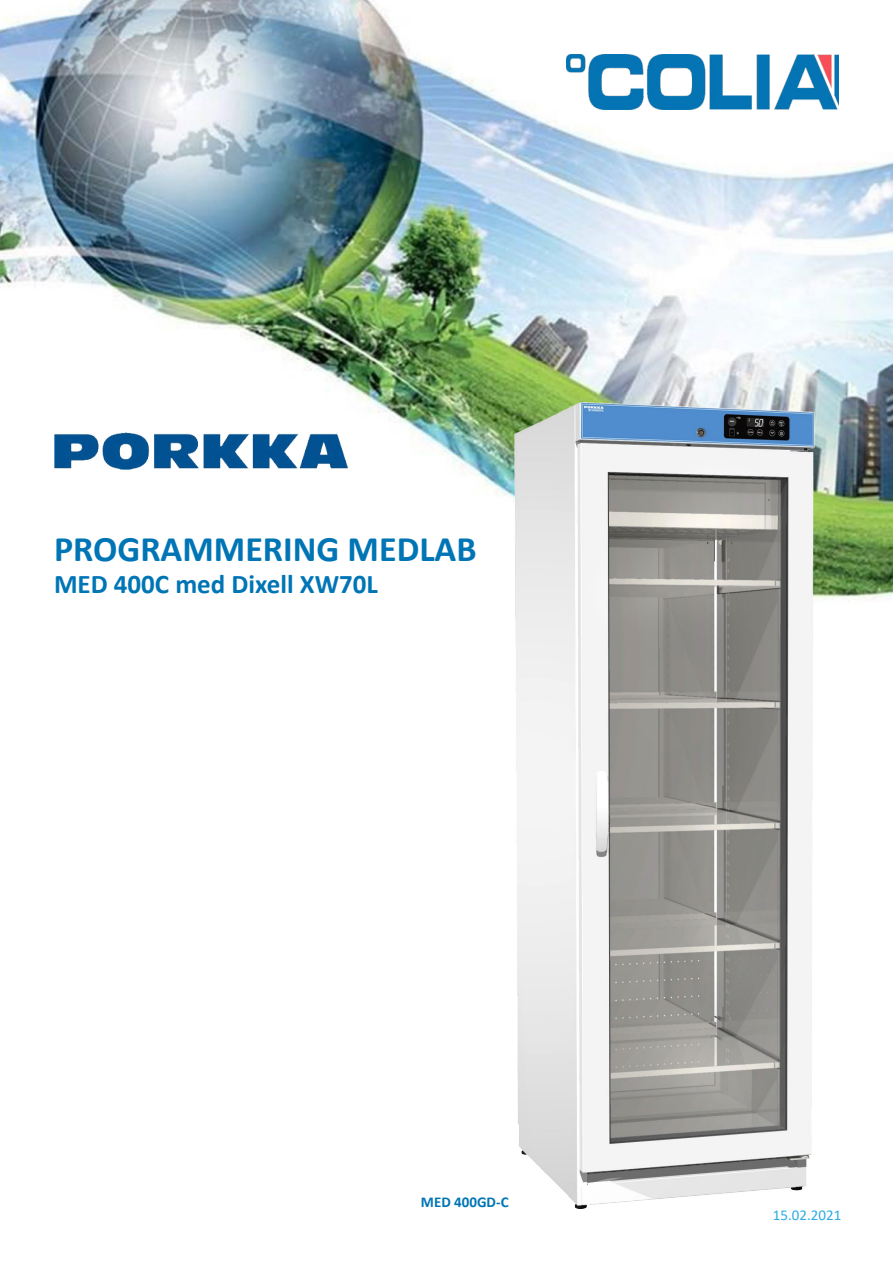
<style>
.page{position:relative;width:893px;height:1263px;background:#fff}
.page>*{position:absolute;margin:0;border:0;box-sizing:border-box;transform-origin:0 0}
.t1{font:700 36px "Calibri";color:#0075b5}
.t2{font:700 27px "Calibri";color:#0075b5}
.t3{font:15px "Calibri";color:#2cace2}
.t4{font:700 15px "Calibri";color:#0075b5}
</style>
<div class="page">
<img style="left:0;top:0;width:893px;height:600px">
<img style="left:567px;top:54px;width:272px;height:55px">
<img style="left:54px;top:432px;width:294px;height:37px">
<img style="left:514px;top:403px;width:300px;height:806px">
<h1 class="t1" style="left:54px;top:523px;width:424px">PROGRAMMERING MEDLAB</h1>
<p class="t2" style="left:54px;top:565px;width:326px">MED 400C med Dixell XW70L</p>
<p class="t4" style="left:421px;top:1191px;width:89px">MED 400GD-C</p>
<p class="t3" style="left:773px;top:1205px;width:70px">15.02.2021</p>
</div>
